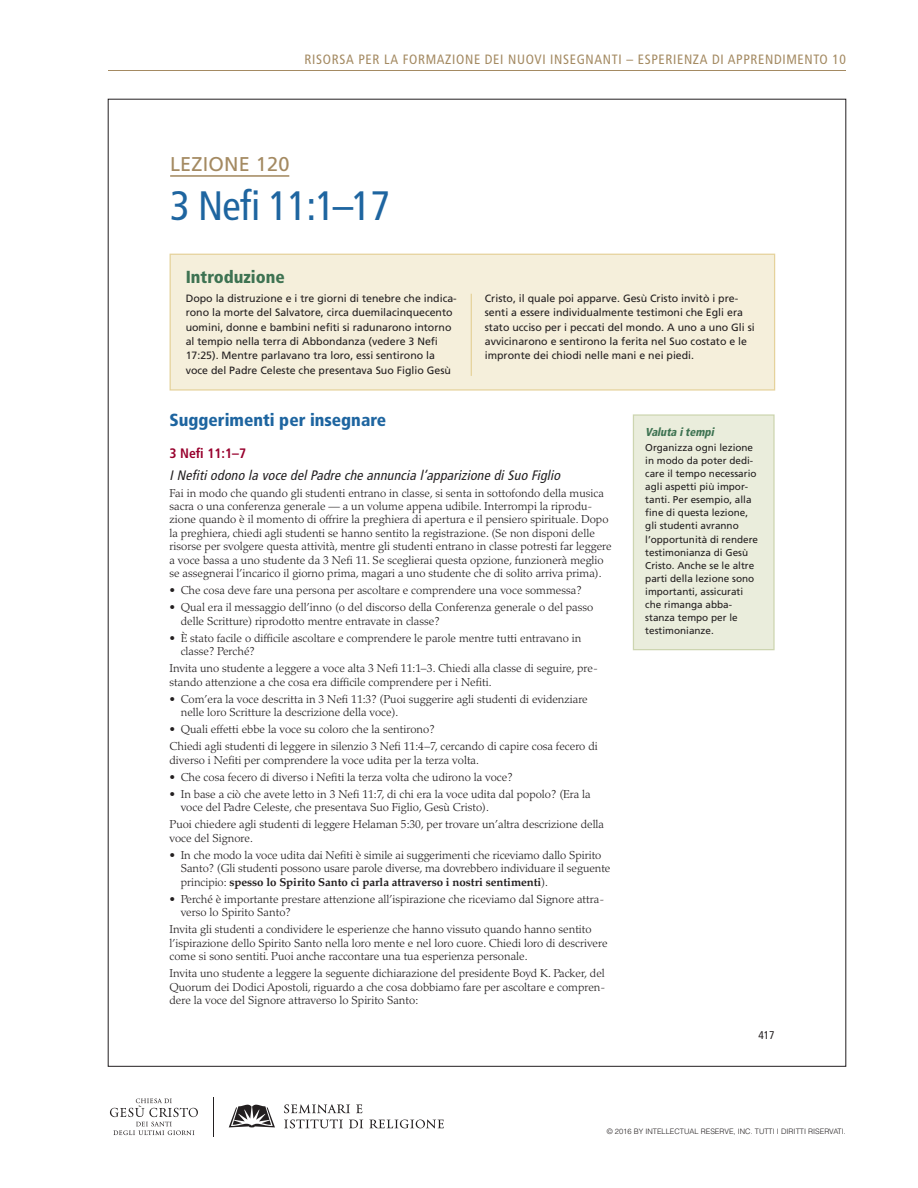
<style>
.page{position:relative;width:918px;height:1188px;background:#fff}
.page>*{position:absolute;margin:0;border:0;box-sizing:border-box;transform-origin:0 0}
.image{font:condensed 41.1px "Frutigerlds Lat";letter-spacing:-.02em;color:#1e65a0}
.image-2{font:19.95px "Frutigerlds Lat";letter-spacing:.01em;color:#a48a62}
.image-3{font:900 condensed 17.4px "Frutigerlds Lat";color:#1e65a0}
.image-4{font:900 condensed 17.4px "Frutigerlds Lat";color:#3e7352}
.image-5{font:italic condensed 13.65px/21.8px "Frutigerlds Lat";letter-spacing:.02em;color:#231f20}
.PUB_para{font:condensed 13.5px "Frutigerlds Lat";letter-spacing:.05em;color:#a48a62}
.image-6{font:300 11.55px/13.4px "Palatinolds Lat";color:#231f20}
.image-7{font:italic 900 condensed 11.55px "Frutigerlds Lat";color:#3e7352;scale:.95 1}
.image-8{font:condensed 11.25px "Frutigerlds Lat";color:#231f20}
.image-9{font:10.65px/14.2px "Frutigerlds Lat";color:#231f20}
.image-10{font:9.9px/13px "Frutigerlds Lat";color:#231f20}
.CPYRT_para{font:300 7.5px "Helveticalds Lat";color:#231f20}
.s1{font-weight:700;font-style:normal;color:#98012d}
.s2{font-weight:700}
</style>
<div class="page">
<svg style="left:229px;top:1105px;width:46px;height:22px"></svg>
<hr style="left:213px;top:1097px;width:1px;height:40px;background:#231f20">
<svg style="left:110px;top:1098px;width:88px;height:37px"></svg>
<svg style="left:284px;top:1104px;width:66px;height:9px"></svg>
<svg style="left:356px;top:1104px;width:6px;height:9px"></svg>
<svg style="left:284px;top:1119px;width:59px;height:9px"></svg>
<svg style="left:349px;top:1120px;width:14px;height:8px"></svg>
<svg style="left:369px;top:1120px;width:75px;height:8px"></svg>
<hr style="left:108px;top:70px;width:738px;height:1px;background:#a48a62">
<div style="left:170px;top:254px;width:605px;height:136px;background:#f5efdb"></div>
<div style="left:170px;top:254px;width:605px;height:137px;border:1px solid #e5d29b"></div>
<hr style="left:170px;top:175px;width:119px;height:2px;background:#a48a62">
<div style="left:633px;top:415px;width:141px;height:235px;background:#eaeddc"></div>
<div style="left:633px;top:414px;width:142px;height:236px;border:1px solid #cdd5b0"></div>
<hr style="left:471px;top:294px;width:1px;height:82px;background:#e5d29b">
<p class="PUB_para" style="left:305px;top:49px;width:543px">RISORSA PER LA FORMAZIONE DEI NUOVI INSEGNANTI – ESPERIENZA DI APPRENDIMENTO 10</p>
<p class="image-2" style="left:170px;top:149px;width:121px">LEZIONE 120</p>
<p class="image" style="left:170px;top:174px;width:222px">3 nefi 11:1–17</p>
<p class="image-4" style="left:186px;top:263px;width:101px">Introduzione</p>
<p class="image-9" style="left:186px;top:291px;width:273px">Dopo la distruzione e i tre giorni di tenebre che indica&shy;rono la morte del Salvatore, circa duemilacinquecento uomini, donne e bambini nefiti si radunarono intorno al tempio nella terra di Abbondanza (vedere 3 Nefi 17:25). Mentre parlavano tra loro, essi sentirono la voce del Padre Celeste che presentava Suo Figlio Gesù</p>
<p class="image-9" style="left:485px;top:291px;width:271px">Cristo, il quale poi apparve. Gesù Cristo invitò i pre&shy;senti a essere individualmente testimoni che Egli era stato ucciso per i peccati del mondo. A uno a uno Gli si avvicinarono e sentirono la ferita nel Suo costato e le impronte dei chiodi nelle mani e nei piedi.</p>
<p class="image-3" style="left:170px;top:407px;width:218px">Suggerimenti per insegnare</p>
<p class="image-5" style="left:170px;top:442px;width:392px"><span class="s1">3 Nefi 11:1–7<br></span>I Nefiti odono la voce del Padre che annuncia l’apparizione di Suo Figlio</p>
<p class="image-6" style="left:170px;top:486px;width:444px">Fai in modo che quando gli studenti entrano in classe, si senta in sottofondo della musica sacra o una conferenza generale — a un volume appena udibile. Interrompi la riprodu&shy;zione quando è il momento di offrire la preghiera di apertura e il pensiero spirituale. Dopo la preghiera, chiedi agli studenti se hanno sentito la registrazione. (Se non disponi delle risorse per svolgere questa attività, mentre gli studenti entrano in classe potresti far leggere a voce bassa a uno studente da 3 Nefi 11. Se sceglierai questa opzione, funzionerà meglio se assegnerai l’incarico il giorno prima, magari a uno studente che di solito arriva prima).</p>
<p class="image-6" style="left:170px;top:583px;width:414px">• Che cosa deve fare una persona per ascoltare e comprendere una voce sommessa?</p>
<p class="image-6" style="left:181px;top:600px;width:414px;text-indent:-11px">• Qual era il messaggio dell’inno (o del discorso della Conferenza generale o del passo delle Scritture) riprodotto mentre entravate in classe?</p>
<p class="image-6" style="left:181px;top:631px;width:402px;text-indent:-11px">• È stato facile o difficile ascoltare e comprendere le parole mentre tutti entravano in classe? Perché?</p>
<p class="image-6" style="left:170px;top:661px;width:430px">Invita uno studente a leggere a voce alta 3 Nefi 11:1–3. Chiedi alla classe di seguire, pre&shy;stando attenzione a che cosa era difficile comprendere per i Nefiti.</p>
<p class="image-6" style="left:181px;top:692px;width:409px;text-indent:-11px">• Com’era la voce descritta in 3 Nefi 11:3? (Puoi suggerire agli studenti di evidenziare nelle loro Scritture la descrizione della voce).</p>
<p class="image-6" style="left:170px;top:721px;width:430px;line-height:17.1px">• Quali effetti ebbe la voce su coloro che la sentirono?<br>Chiedi agli studenti di leggere in silenzio 3 Nefi 11:4–7, cercando di capire cosa fecero di</p>
<p class="image-6" style="left:170px;top:753px;width:311px">diverso i Nefiti per comprendere la voce udita per la terza volta.</p>
<p class="image-6" style="left:170px;top:770px;width:345px">• Che cosa fecero di diverso i Nefiti la terza volta che udirono la voce?</p>
<p class="image-6" style="left:181px;top:787px;width:411px;text-indent:-11px">• In base a ciò che avete letto in 3 Nefi 11:7, di chi era la voce udita dal popolo? (Era la voce del Padre Celeste, che presentava Suo Figlio, Gesù Cristo).</p>
<p class="image-6" style="left:170px;top:818px;width:436px">Puoi chiedere agli studenti di leggere Helaman 5:30, per trovare un’altra descrizione della voce del Signore.</p>
<p class="image-6" style="left:181px;top:848px;width:431px;text-indent:-11px">• In che modo la voce udita dai Nefiti è simile ai suggerimenti che riceviamo dallo Spirito<br>Santo? (Gli studenti possono usare parole diverse, ma dovrebbero individuare il seguente principio: <span class="s2">spesso lo Spirito Santo ci parla attraverso i nostri sentimenti</span>).</p>
<p class="image-6" style="left:181px;top:892px;width:425px;text-indent:-11px">• Perché è importante prestare attenzione all’ispirazione che riceviamo dal Signore attra&shy;verso lo Spirito Santo?</p>
<p class="image-6" style="left:170px;top:923px;width:440px">Invita gli studenti a condividere le esperienze che hanno vissuto quando hanno sentito l’ispirazione dello Spirito Santo nella loro mente e nel loro cuore. Chiedi loro di descrivere come si sono sentiti. Puoi anche raccontare una tua esperienza personale.</p>
<p class="image-6" style="left:170px;top:966px;width:437px;text-align:justify">Invita uno studente a leggere la seguente dichiarazione del presidente Boyd K. Packer, del Quorum dei Dodici Apostoli, riguardo a che cosa dobbiamo fare per ascoltare e compren&shy;dere la voce del Signore attraverso lo Spirito Santo:</p>
<p class="image-7" style="left:645px;top:423px;width:74px">Valuta i tempi</p>
<p class="image-10" style="left:645px;top:441px;width:114px">Organizza ogni lezione in modo da poter dedi&shy;care il tempo necessario agli aspetti più impor&shy;tanti. Per esempio, alla fine di questa lezione, gli studenti avranno l’opportunità di rendere testimonianza di Gesù<br>Cristo. Anche se le altre parti della lezione sono importanti, assicurati che rimanga abba&shy;stanza tempo per le testimonianze.</p>
<p class="image-8" style="left:758px;top:1026px;width:18px">417</p>
<p class="CPYRT_para" style="left:607px;top:1125px;width:241px">© 2016 BY INTELLECTUAL RESERVE, INC. TUTTI I DIRITTI RISERVATI.</p>
</div>
